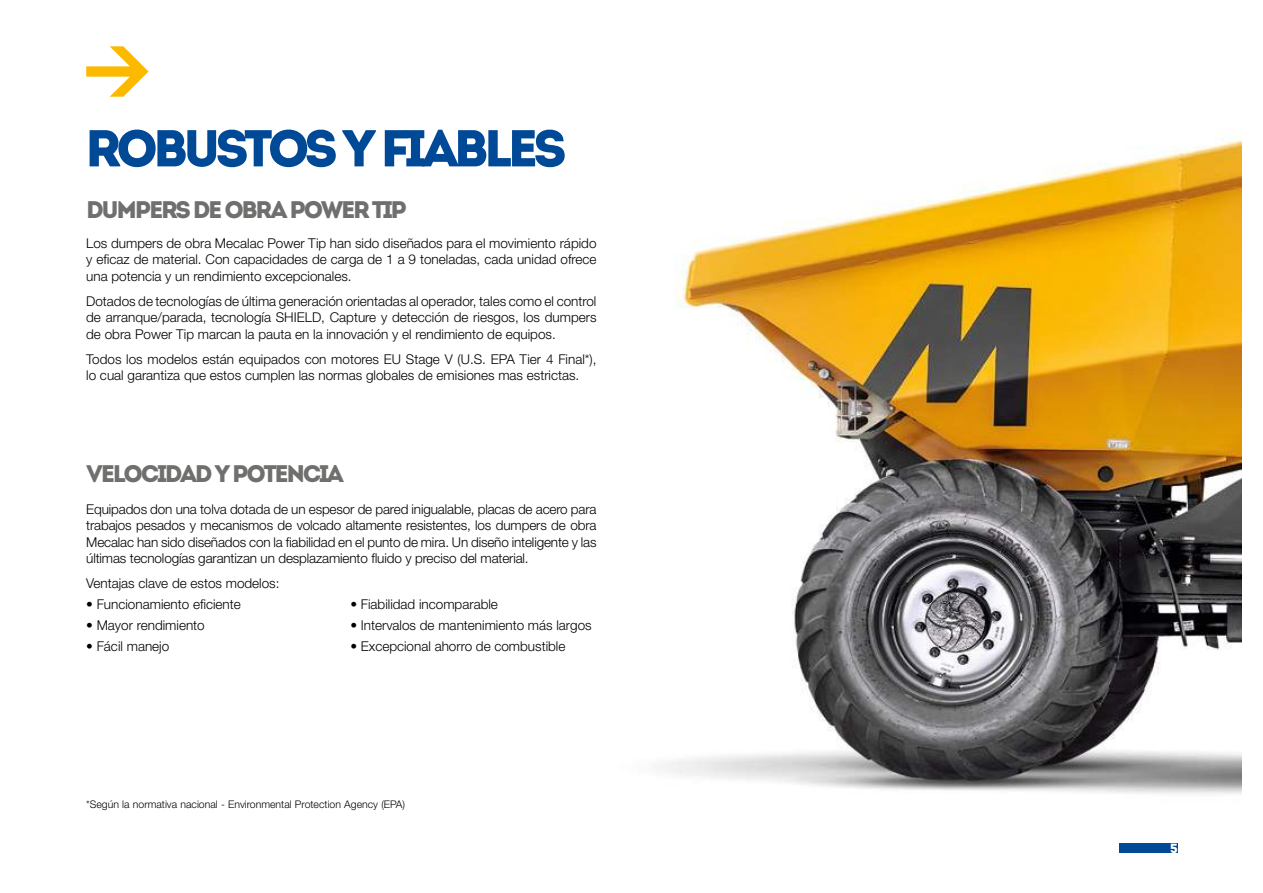
<style>
.page{position:relative;width:1263px;height:893px;background:#fff}
.page>*{position:absolute;margin:0;border:0;box-sizing:border-box;transform-origin:0 0}
.t1{font:51.75px "Intro";letter-spacing:-.1em;color:#004996}
.t2{font:24px "Intro";letter-spacing:-.1em;color:#6f6f6e}
.t3{font:300 13.5px/16.5px "Helvetica Neue LT Pro";color:#000;text-align:justify}
.t4{font:13.35px "Intro";color:#fff}
.t5{font:300 10.5px "Helvetica Neue LT Pro";color:#000}
</style>
<div class="page">
<div style="left:1119px;top:843px;width:59px;height:10px;background:#004996"></div>
<img style="left:654px;top:132px;width:588px;height:662px">
<svg style="left:86px;top:46px;width:63px;height:51px"></svg>
<h1 class="t1" style="left:85px;top:117px;width:483px">ROBUSTOS Y FIABLES</h1>
<h2 class="t2" style="left:86px;top:195px;width:322px">DUMPERS DE OBRA POWER TIP</h2>
<p class="t3" style="left:86px;top:234px;width:512px">Los dumpers de obra Mecalac Power Tip han sido diseñados para el movimiento rápido y eficaz de material. Con capacidades de carga de 1 a 9 toneladas, cada unidad ofrece una potencia y un rendimiento excepcionales.</p>
<p class="t3" style="left:86px;top:292px;width:512px">Dotados de tecnologías de última generación orientadas al operador, tales como el control de arranque/parada, tecnología SHIELD, Capture y detección de riesgos, los dumpers de obra Power Tip marcan la pauta en la innovación y el rendimiento de equipos.</p>
<p class="t3" style="left:86px;top:350px;width:512px">Todos los modelos están equipados con motores EU Stage V (U.S. EPA Tier 4 Final*), lo cual garantiza que estos cumplen las normas globales de emisiones mas estrictas.</p>
<h2 class="t2" style="left:86px;top:460px;width:259px">VELOCIDAD Y POTENCIA</h2>
<p class="t3" style="left:86px;top:500px;width:512px">Equipados don una tolva dotada de un espesor de pared inigualable, placas de acero para trabajos pesados y mecanismos de volcado altamente resistentes, los dumpers de obra Mecalac han sido diseñados con la fiabilidad en el punto de mira. Un diseño inteligente y las últimas tecnologías garantizan un desplazamiento fluido y preciso del material.</p>
<p class="t3" style="left:86px;top:575px;width:195px">Ventajas clave de estos modelos:</p>
<p class="t3" style="left:86px;top:596px;width:156px">• Funcionamiento eficiente</p>
<p class="t3" style="left:86px;top:616px;width:120px">• Mayor rendimiento</p>
<p class="t3" style="left:86px;top:637px;width:85px">• Fácil manejo</p>
<p class="t3" style="left:350px;top:596px;width:149px">• Fiabilidad incomparable</p>
<p class="t3" style="left:350px;top:616px;width:243px">• Intervalos de mantenimiento más largos</p>
<p class="t3" style="left:350px;top:637px;width:217px">• Excepcional ahorro de combustible</p>
<p class="t5" style="left:86px;top:798px;width:320px">*Según la normativa nacional - Environmental Protection Agency (EPA)</p>
<p class="t4" style="left:1170px;top:840px;width:9px">5</p>
</div>
